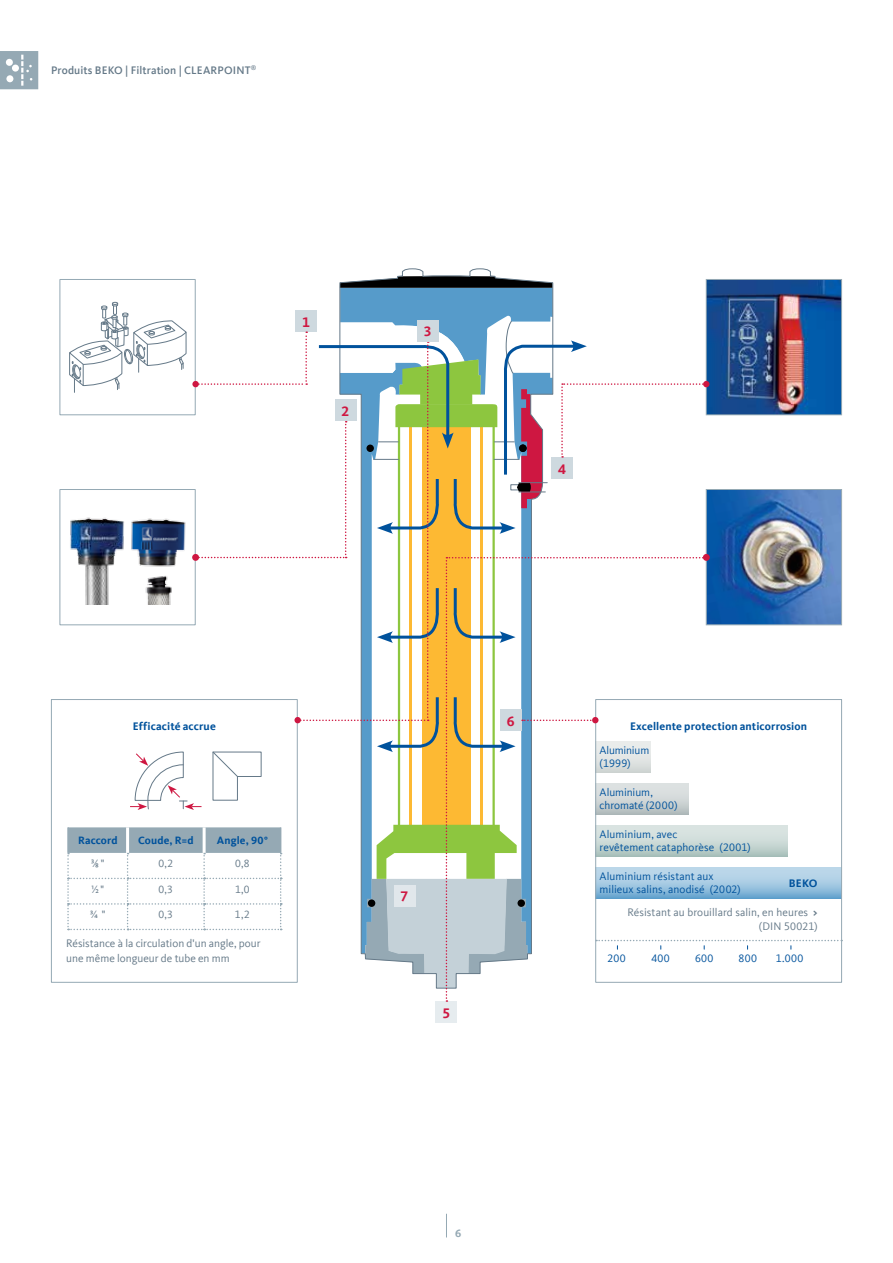
<style>
.page{position:relative;width:893px;height:1263px;background:#fff}
.page>*{position:absolute;margin:0;border:0;box-sizing:border-box;transform-origin:0 0}
.t1{font:700 14.25px "Kievit Offc Pro";color:#ce1741}
.t2{font:11.25px/12.8px "Kievit Offc Pro";letter-spacing:.005em;color:#00529c}
.t3{font:11.25px/14.2px "Kievit Offc Pro";color:#657988}
.t4{font:700 11.25px "Kievit Offc Pro";letter-spacing:.01em;color:#00529c}
.t5{font:500 11.25px "Kievit Offc Pro";letter-spacing:.01em;color:#657988}
.t6{font:11.25px/12.8px "Kievit Offc Pro";letter-spacing:-.015em;color:#00529c}
.t7{font:700 11.25px "Kievit Offc Pro";color:#95a9b4}
.t8{font:10.95px "Kievit Offc Pro";color:#657988}
.t9{font:700 10.95px "Kievit Offc Pro";letter-spacing:.01em;color:#00529c}
.s1{font-weight:700}
</style>
<div class="page">
<svg style="left:0;top:51px;width:38px;height:38px"></svg>
<svg style="left:446px;top:1214px;width:1px;height:23px"></svg>
<div style="left:436px;top:1002px;width:21px;height:21px;background:#e6ecef"></div>
<svg style="left:67px;top:276px;width:775px;height:726px"></svg>
<p class="t5" style="left:51px;top:63px;width:207px">Produits BEKO | Filtration | CLEARPOINT<sup>®</sup></p>
<p class="t1" style="left:302px;top:313px;width:9px">1</p>
<p class="t1" style="left:342px;top:403px;width:9px">2</p>
<p class="t1" style="left:424px;top:323px;width:9px">3</p>
<p class="t1" style="left:558px;top:460px;width:9px">4</p>
<p class="t4" style="left:133px;top:720px;width:85px">Efficacité accrue</p>
<p class="t9" style="left:78px;top:834px;width:41px">Raccord</p>
<p class="t9" style="left:138px;top:834px;width:57px">Coude, R=d</p>
<p class="t9" style="left:217px;top:834px;width:52px">Angle, 90°</p>
<p class="t8" style="left:91px;top:851px;width:5px">₃</p>
<p class="t8" style="left:95px;top:857px;width:11px">⁄₈ "</p>
<p class="t8" style="left:158px;top:857px;width:16px">0,2</p>
<p class="t8" style="left:235px;top:857px;width:16px">0,8</p>
<p class="t8" style="left:92px;top:882px;width:14px">½"</p>
<p class="t8" style="left:159px;top:882px;width:16px">0,3</p>
<p class="t8" style="left:235px;top:882px;width:16px">1,0</p>
<p class="t8" style="left:90px;top:908px;width:17px">¾ "</p>
<p class="t8" style="left:159px;top:908px;width:16px">0,3</p>
<p class="t8" style="left:235px;top:908px;width:16px">1,2</p>
<p class="t3" style="left:66px;top:936px;width:196px">Résistance à la circulation d'un angle, pour une même longueur de tube en mm</p>
<p class="t1" style="left:507px;top:712px;width:9px">6</p>
<p class="t1" style="left:401px;top:888px;width:9px">7</p>
<p class="t1" style="left:442px;top:1004px;width:9px">5</p>
<p class="t7" style="left:455px;top:1227px;width:8px">6</p>
<p class="t4" style="left:630px;top:720px;width:178px">Excellente protection anticorrosion</p>
<p class="t6" style="left:600px;top:744px;width:51px">Aluminium (1999)</p>
<p class="t2" style="left:600px;top:786px;width:79px">Aluminium, chromaté (2000)</p>
<p class="t2" style="left:600px;top:828px;width:153px">Aluminium, avec<br>revêtement cataphorèse (2001)</p>
<p class="t2" style="left:600px;top:870px;width:143px">Aluminium résistant aux milieux salins, anodisé (2002)</p>
<p class="t3" style="left:627px;top:905px;width:192px;text-align:right">Résistant au brouillard salin, en heures <span class="s1">&gt; </span>(DIN 50021)</p>
<p class="t2" style="left:607px;top:951px;width:20px">200</p>
<p class="t2" style="left:651px;top:951px;width:20px">400</p>
<p class="t2" style="left:695px;top:951px;width:20px">600</p>
<p class="t2" style="left:739px;top:951px;width:20px">800</p>
<p class="t2" style="left:776px;top:951px;width:29px">1.000</p>
<p class="t4" style="left:789px;top:877px;width:30px">BEKO</p>
</div>
